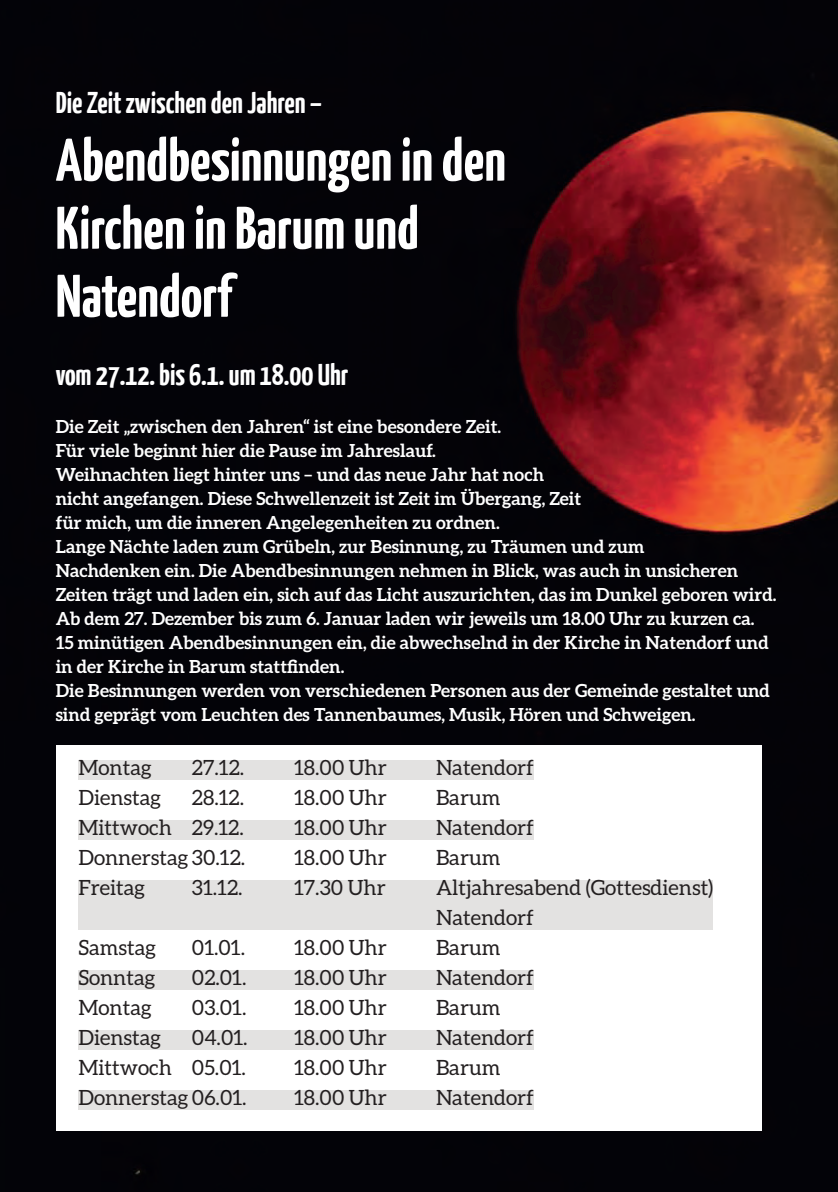
<style>
.page{position:relative;width:838px;height:1192px;background:#fff}
.page>*{position:absolute;margin:0;border:0;box-sizing:border-box;transform-origin:0 0}
.t1{font:700 60px/68px "Yanone Kaffeesatz";color:#fff}
.t2{font:700 30px "Yanone Kaffeesatz";color:#fff}
.t3{font:21px/30px "Aleo";color:#231f20}
.t4{font:700 18px/24px "Aleo";color:#fff}
</style>
<div class="page">
<img style="left:0;top:0;width:837px;height:1191px">
<div style="left:56px;top:745px;width:704px;height:385px;background:#fff"></div>
<div style="left:78px;top:760px;width:455px;height:19px;background:#e3e2e1"></div>
<div style="left:78px;top:820px;width:455px;height:19px;background:#e3e2e1"></div>
<div style="left:78px;top:880px;width:635px;height:49px;background:#e3e2e1"></div>
<div style="left:78px;top:970px;width:455px;height:19px;background:#e3e2e1"></div>
<div style="left:78px;top:1030px;width:455px;height:19px;background:#e3e2e1"></div>
<div style="left:78px;top:1090px;width:455px;height:19px;background:#e3e2e1"></div>
<p class="t2" style="left:56px;top:91px;width:268px">Die Zeit zwischen den Jahren –</p>
<p class="t1" style="left:56px;top:131px;width:451px">Abendbesinnungen in den<br>Kirchen in Barum und<br>Natendorf</p>
<p class="t2" style="left:56px;top:363px;width:294px">vom 27.12. bis 6.1. um 18.00 Uhr</p>
<p class="t4" style="left:56px;top:415px;width:721px">Die Zeit „zwischen den Jahren“ ist eine besondere Zeit.<br>Für viele beginnt hier die Pause im Jahreslauf.<br>Weihnachten liegt hinter uns – und das neue Jahr hat noch<br>nicht angefangen. Diese Schwellenzeit ist Zeit im Übergang, Zeit<br>für mich, um die inneren Angelegenheiten zu ordnen.<br>Lange Nächte laden zum Grübeln, zur Besinnung, zu Träumen und zum<br>Nachdenken ein. Die Abendbesinnungen nehmen in Blick, was auch in unsicheren Zeiten trägt und laden ein, sich auf das Licht auszurichten, das im Dunkel geboren wird.<br>Ab dem 27. Dezember bis zum 6. Januar laden wir jeweils um 18.00 Uhr zu kurzen ca.<br>15 minütigen Abendbesinnungen ein, die abwechselnd in der Kirche in Natendorf und in der Kirche in Barum stattfinden.<br>Die Besinnungen werden von verschiedenen Personen aus der Gemeinde gestaltet und sind geprägt vom Leuchten des Tannenbaumes, Musik, Hören und Schweigen.</p>
<p class="t3" style="left:78px;top:753px;width:75px">Montag</p>
<p class="t3" style="left:192px;top:753px;width:54px">27.12.</p>
<p class="t3" style="left:294px;top:753px;width:94px">18.00 Uhr</p>
<p class="t3" style="left:435px;top:753px;width:99px">Natendorf</p>
<p class="t3" style="left:78px;top:783px;width:84px">Dienstag</p>
<p class="t3" style="left:192px;top:783px;width:54px">28.12.</p>
<p class="t3" style="left:294px;top:783px;width:94px">18.00 Uhr</p>
<p class="t3" style="left:435px;top:783px;width:66px">Barum</p>
<p class="t3" style="left:78px;top:813px;width:167px">Mittwoch 29.12.</p>
<p class="t3" style="left:294px;top:813px;width:94px">18.00 Uhr</p>
<p class="t3" style="left:435px;top:813px;width:99px">Natendorf</p>
<p class="t3" style="left:78px;top:843px;width:168px">Donnerstag 30.12.</p>
<p class="t3" style="left:294px;top:843px;width:94px">18.00 Uhr</p>
<p class="t3" style="left:435px;top:843px;width:66px">Barum</p>
<p class="t3" style="left:78px;top:873px;width:68px">Freitag</p>
<p class="t3" style="left:192px;top:873px;width:52px">31.12.</p>
<p class="t3" style="left:294px;top:873px;width:93px">17.30 Uhr</p>
<p class="t3" style="left:435px;top:873px;width:279px">Altjahresabend (Gottesdienst)<br>Natendorf</p>
<p class="t3" style="left:78px;top:933px;width:79px">Samstag</p>
<p class="t3" style="left:192px;top:933px;width:55px">01.01.</p>
<p class="t3" style="left:294px;top:933px;width:94px">18.00 Uhr</p>
<p class="t3" style="left:435px;top:933px;width:66px">Barum</p>
<p class="t3" style="left:78px;top:963px;width:79px">Sonntag</p>
<p class="t3" style="left:192px;top:963px;width:56px">02.01.</p>
<p class="t3" style="left:294px;top:963px;width:94px">18.00 Uhr</p>
<p class="t3" style="left:435px;top:963px;width:99px">Natendorf</p>
<p class="t3" style="left:78px;top:993px;width:75px">Montag</p>
<p class="t3" style="left:192px;top:993px;width:56px">03.01.</p>
<p class="t3" style="left:294px;top:993px;width:94px">18.00 Uhr</p>
<p class="t3" style="left:435px;top:993px;width:66px">Barum</p>
<p class="t3" style="left:78px;top:1023px;width:84px">Dienstag</p>
<p class="t3" style="left:192px;top:1023px;width:57px">04.01.</p>
<p class="t3" style="left:294px;top:1023px;width:94px">18.00 Uhr</p>
<p class="t3" style="left:435px;top:1023px;width:99px">Natendorf</p>
<p class="t3" style="left:78px;top:1053px;width:169px">Mittwoch 05.01.</p>
<p class="t3" style="left:294px;top:1053px;width:94px">18.00 Uhr</p>
<p class="t3" style="left:435px;top:1053px;width:66px">Barum</p>
<p class="t3" style="left:78px;top:1083px;width:170px">Donnerstag 06.01.</p>
<p class="t3" style="left:294px;top:1083px;width:94px">18.00 Uhr</p>
<p class="t3" style="left:435px;top:1083px;width:99px">Natendorf</p>
</div>
